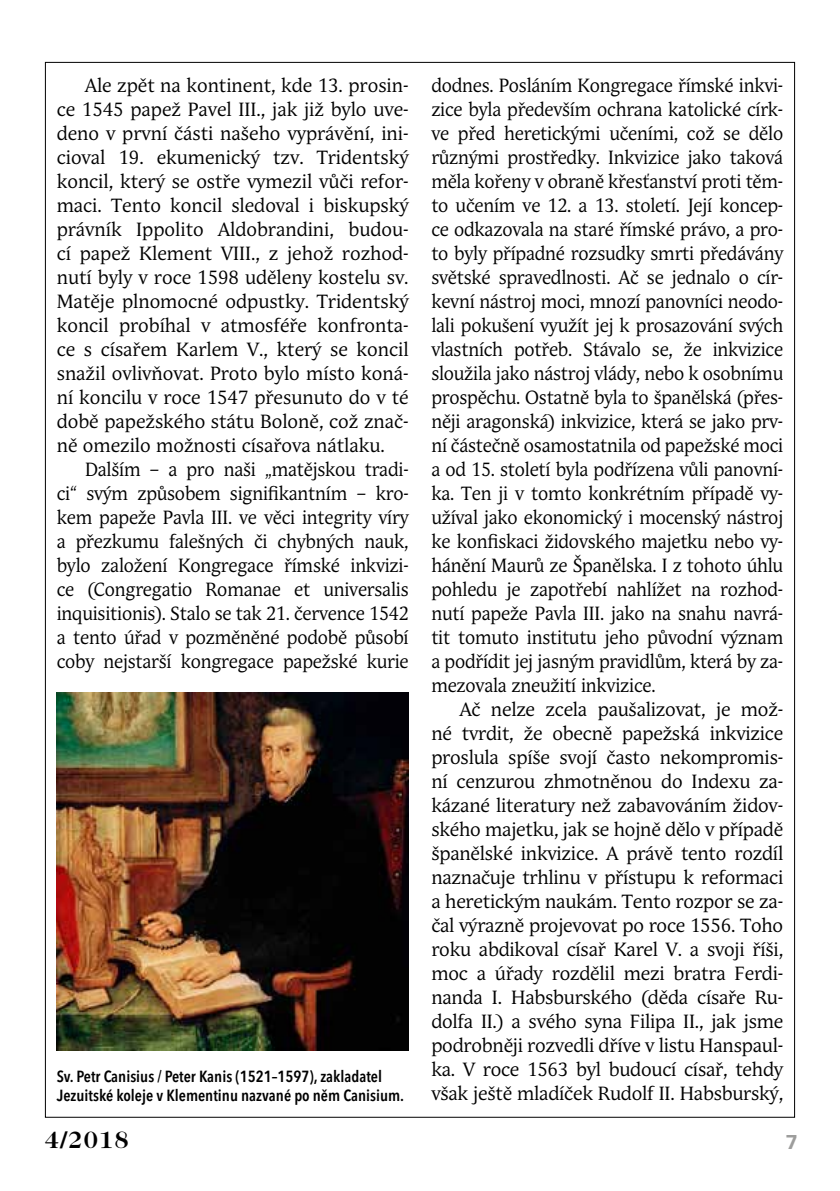
<style>
.page{position:relative;width:840px;height:1191px;background:#fff}
.page>*{position:absolute;margin:0;border:0;box-sizing:border-box;transform-origin:0 0}
.t1{font:700 24px "Caslon 224 Std";color:#000}
.t2{font:700 20px "Trivia Sans";color:#9d9d9c}
.t3{font:19px/24px "Andulka Book Pro";letter-spacing:-.01em;color:#000;text-align:justify;scale:.96 1}
.t4{font:19px/24px "Andulka Book Pro";letter-spacing:-.01em;color:#000;text-align:justify}
.t5{font:600 condensed 16px/19.2px "Avenir Next LT Pro";color:#000}
</style>
<div class="page">
<img style="left:57px;top:692px;width:351px;height:358px">
<p class="t4" style="left:57px;top:73px;width:353px;text-indent:28px">Ale zpět na kontinent, kde 13. prosin&shy;ce 1545 papež Pavel III., jak již bylo uve&shy;deno v první části našeho vyprávění, ini&shy;cioval 19. ekumenický tzv. Tridentský koncil, který se ostře vymezil vůči refor&shy;maci. Tento koncil sledoval i biskupský právník Ippolito Aldobrandini, budou&shy;cí papež Klement VIII., z jehož rozhod&shy;nutí byly v roce 1598 uděleny kostelu sv.<br>Matěje plnomocné odpustky. Tridentský koncil probíhal v atmosféře konfronta&shy;ce s císařem Karlem V., který se koncil snažil ovlivňovat. Proto bylo místo koná&shy;ní koncilu v roce 1547 přesunuto do v té době papežského státu Boloně, což znač&shy;ně omezilo možnosti císařova nátlaku.</p>
<p class="t3" style="left:57px;top:457px;width:368px;text-indent:28px">Dalším – a pro naši „matějskou tradi&shy;ci“ svým způsobem signifikantním – kro&shy;kem papeže Pavla III. ve věci integrity víry a přezkumu falešných či chybných nauk, bylo založení Kongregace římské inkvizi&shy;ce (Congregatio Romanae et universalis inquisitionis). Stalo se tak 21. července 1542 a tento úřad v pozměněné podobě působí coby nejstarší kongregace papežské kurie</p>
<p class="t5" style="left:57px;top:1066px;width:349px">Sv. Petr Canisius / Peter Kanis (1521–1597), zakladatel<br>Jezuitské koleje v Klementinu nazvané po něm Canisium.</p>
<p class="t3" style="left:431px;top:73px;width:368px">dodnes. Posláním Kongregace římské inkvi&shy;zice byla především ochrana katolické círk&shy;ve před heretickými učeními, což se dělo různými prostředky. Inkvizice jako taková měla kořeny v obraně křesťanství proti těm&shy;to učením ve 12. a 13. století. Její koncep&shy;ce odkazovala na staré římské právo, a pro&shy;to byly případné rozsudky smrti předávány světské spravedlnosti. Ač se jednalo o cír&shy;kevní nástroj moci, mnozí panovníci neodo&shy;lali pokušení využít jej k prosazování svých vlastních potřeb. Stávalo se, že inkvizice sloužila jako nástroj vlády, nebo k osobnímu prospěchu. Ostatně byla to španělská (přes&shy;něji aragonská) inkvizice, která se jako prv&shy;ní částečně osamostatnila od papežské moci a od 15. století byla podřízena vůli panovní&shy;ka. Ten ji v tomto konkrétním případě vy&shy;užíval jako ekonomický i mocenský nástroj ke konfiskaci židovského majetku nebo vy&shy;hánění Maurů ze Španělska. I z tohoto úhlu pohledu je zapotřebí nahlížet na rozhod&shy;nutí papeže Pavla III. jako na snahu navrá&shy;tit tomuto institutu jeho původní význam a podřídit jej jasným pravidlům, která by za&shy;mezovala zneužití inkvizice.</p>
<p class="t4" style="left:431px;top:697px;width:353px;text-indent:28px">Ač nelze zcela paušalizovat, je mož&shy;né tvrdit, že obecně papežská inkvizice proslula spíše svojí často nekompromis&shy;ní cenzurou zhmotněnou do Indexu za&shy;kázané literatury než zabavováním židov&shy;ského majetku, jak se hojně dělo v případě španělské inkvizice. A právě tento rozdíl naznačuje trhlinu v přístupu k reformaci a heretickým naukám. Tento rozpor se za&shy;čal výrazně projevovat po roce 1556. Toho roku abdikoval císař Karel V. a svoji říši, moc a úřady rozdělil mezi bratra Ferdi&shy;nanda I. Habsburského (děda císaře Ru&shy;dolfa II.) a svého syna Filipa II., jak jsme podrobněji rozvedli dříve v listu Hanspaul&shy;ka. V roce 1563 byl budoucí císař, tehdy však ještě mladíček Rudolf II. Habsburský,</p>
<p class="t1" style="left:45px;top:1125px;width:85px">4/2018</p>
<p class="t2" style="left:785px;top:1131px;width:14px">7</p>
</div>
